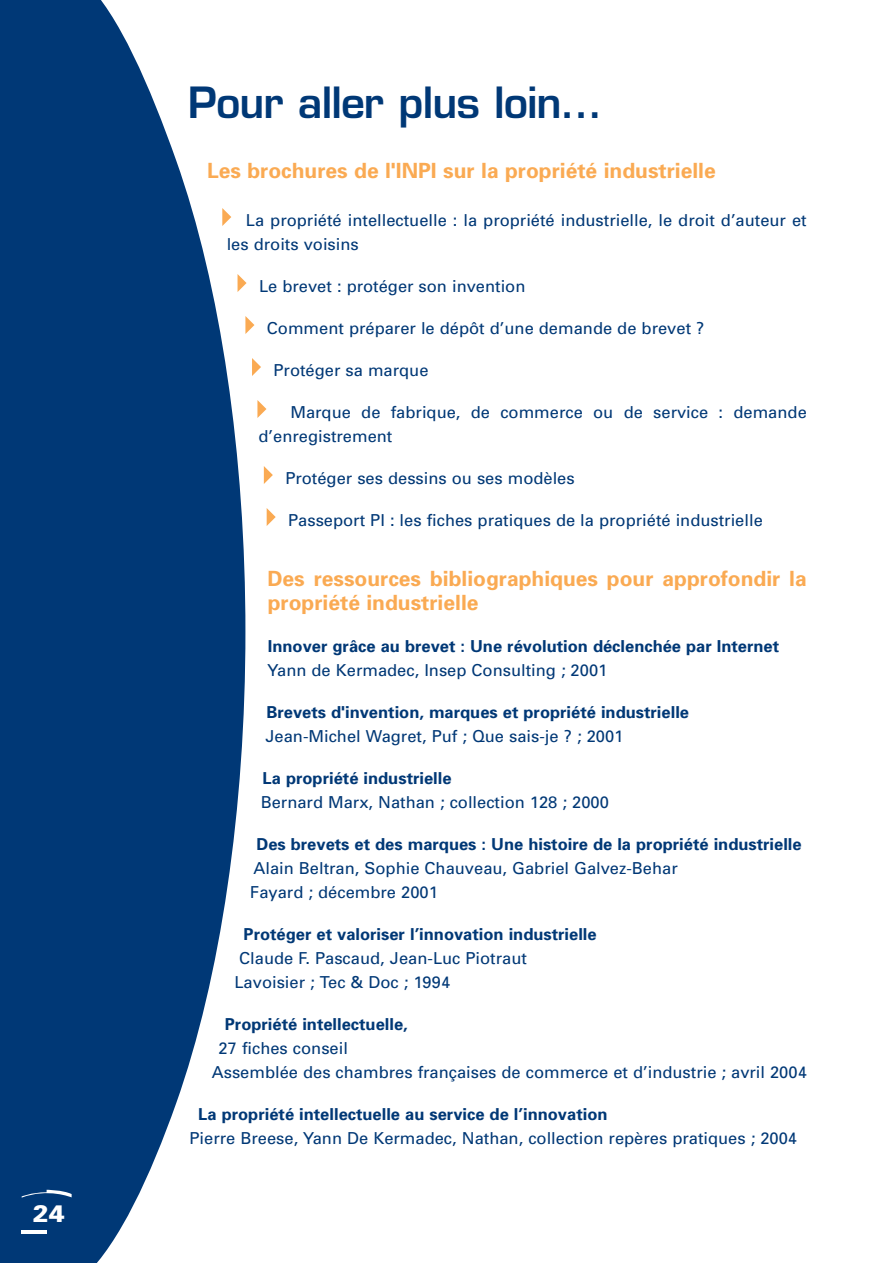
<style>
.page{position:relative;width:893px;height:1263px;background:#fff}
.page>*{position:absolute;margin:0;border:0;box-sizing:border-box;transform-origin:0 0}
.t1{font:600 42px "Eurostile";letter-spacing:-.02em;color:#003876}
.t2{font:900 24px "Univers";color:#fff}
.t3{font:700 21px/24px "Univers";color:#faaa53}
.t4{font:16.5px/24px "Univers";color:#003876}
.t5{font:700 16.5px "Univers";color:#003876}
</style>
<div class="page">
<svg style="left:267px;top:508px;width:9px;height:18px"></svg>
<svg style="left:264px;top:466px;width:9px;height:18px"></svg>
<svg style="left:257px;top:400px;width:9px;height:18px"></svg>
<svg style="left:252px;top:358px;width:9px;height:18px"></svg>
<svg style="left:245px;top:316px;width:9px;height:18px"></svg>
<div style="left:0;top:0;width:84px;height:1263px;background:#003876"></div>
<svg style="left:84px;top:0;width:161px;height:1263px"></svg>
<hr style="left:21px;top:1230px;width:26px;height:3px;background:#fff">
<svg style="left:22px;top:1188px;width:50px;height:10px"></svg>
<h2 class="t2" style="left:33px;top:1205px;width:34px">24</h2>
<h1 class="t1" style="left:188px;top:87px;width:417px">Pour aller plus loin...</h1>
<p class="t3" style="left:207px;top:160px;width:510px">Les brochures de l'INPI sur la propriété industrielle</p>
<p class="t4" style="left:227px;top:210px;width:581px;text-indent:19px">La propriété intellectuelle : la propriété industrielle, le droit d’auteur et les droits voisins</p>
<p class="t4" style="left:259px;top:276px;width:268px">Le brevet : protéger son invention</p>
<p class="t4" style="left:267px;top:318px;width:439px">Comment préparer le dépôt d’une demande de brevet ?</p>
<p class="t4" style="left:273px;top:360px;width:156px">Protéger sa marque</p>
<p class="t4" style="left:258px;top:402px;width:549px;text-indent:32px">Marque de fabrique, de commerce ou de service : demande d’enregistrement</p>
<p class="t4" style="left:285px;top:468px;width:291px">Protéger ses dessins ou ses modèles</p>
<p class="t4" style="left:288px;top:510px;width:476px">Passeport PI : les fiches pratiques de la propriété industrielle</p>
<p class="t3" style="left:267px;top:568px;width:541px">Des ressources bibliographiques pour approfondir la propriété industrielle</p>
<p class="t5" style="left:268px;top:640px;width:513px">Innover grâce au brevet : Une révolution déclenchée par Internet</p>
<p class="t4" style="left:268px;top:660px;width:341px">Yann de Kermadec, Insep Consulting ; 2001</p>
<p class="t5" style="left:266px;top:706px;width:424px">Brevets d'invention, marques et propriété industrielle</p>
<p class="t4" style="left:265px;top:726px;width:359px">Jean-Michel Wagret, Puf ; Que sais-je ? ; 2001</p>
<p class="t5" style="left:263px;top:772px;width:190px">La propriété industrielle</p>
<p class="t4" style="left:261px;top:792px;width:349px">Bernard Marx, Nathan ; collection 128 ; 2000</p>
<p class="t5" style="left:256px;top:838px;width:547px">Des brevets et des marques : Une histoire de la propriété industrielle</p>
<p class="t4" style="left:250px;top:858px;width:429px">Alain Beltran, Sophie Chauveau, Gabriel Galvez-Behar<br>Fayard ; décembre 2001</p>
<p class="t5" style="left:243px;top:928px;width:354px">Protéger et valoriser l’innovation industrielle</p>
<p class="t4" style="left:234px;top:948px;width:294px">Claude F. Pascaud, Jean-Luc Piotraut<br>Lavoisier ; Tec &amp; Doc ; 1994</p>
<p class="t5" style="left:225px;top:1018px;width:184px">Propriété intellectuelle,</p>
<p class="t4" style="left:212px;top:1038px;width:596px;text-indent:7px">27 fiches conseil<br>Assemblée des chambres françaises de commerce et d’industrie ; avril 2004</p>
<p class="t5" style="left:198px;top:1108px;width:410px">La propriété intellectuelle au service de l’innovation</p>
<p class="t4" style="left:189px;top:1128px;width:609px">Pierre Breese, Yann De Kermadec, Nathan, collection repères pratiques ; 2004</p>
</div>
